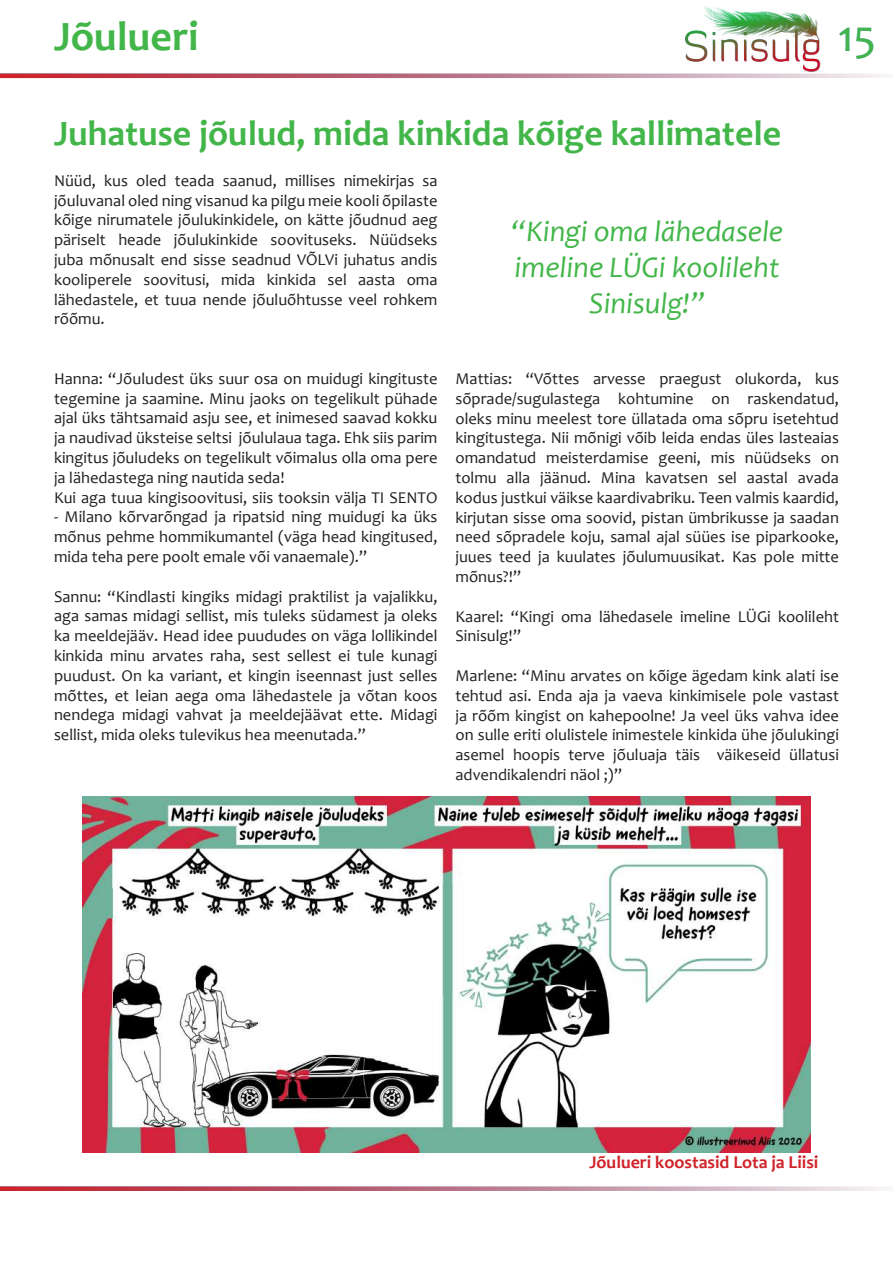
<style>
.page{position:relative;width:893px;height:1263px;background:#fff}
.page>*{position:absolute;margin:0;border:0;box-sizing:border-box;transform-origin:0 0}
.t1{font:45px "Candara";color:#42b649}
.t2{font:700 42px "Candara";color:#42b649}
.t3{font:700 36px "Candara";color:#42b649}
.t4{font:italic 30px/36px "Candara";color:#42b649;text-align:center}
.t5{font:700 18px "Candara";color:#d1232a}
.t6{font:16.5px/19.8px "Candara";color:#231f20;text-align:justify}
</style>
<div class="page">
<img style="left:685px;top:6px;width:136px;height:66px">
<img style="left:82px;top:796px;width:728px;height:356px">
<svg style="left:0;top:74px;width:885px;height:4px"></svg>
<svg style="left:0;top:1186px;width:885px;height:5px"></svg>
<h2 class="t2" style="left:54px;top:10px;width:146px">Jõulueri</h2>
<h1 class="t1" style="left:838px;top:8px;width:39px">15</h1>
<h3 class="t3" style="left:54px;top:111px;width:729px">Juhatuse jõulud, mida kinkida kõige kallimatele</h3>
<p class="t6" style="left:54px;top:170px;width:385px">Nüüd, kus oled teada saanud, millises nimekirjas sa jõuluvanal oled ning visanud ka pilgu meie kooli õpilaste kõige nirumatele jõulukinkidele, on kätte jõudnud aeg päriselt heade jõulukinkide soovituseks. Nüüdseks juba mõnusalt end sisse seadnud VÕLVi juhatus andis kooliperele soovitusi, mida kinkida sel aasta oma lähedastele, et tuua nende jõuluõhtusse veel rohkem rõõmu.</p>
<h3 class="t4" style="left:511px;top:213px;width:273px">“Kingi oma lähedasele imeline LÜGi koolileht<br>Sinisulg!”</h3>
<p class="t6" style="left:54px;top:368px;width:385px;text-align:left">Hanna: “Jõuludest üks suur osa on muidugi kingituste tegemine ja saamine. Minu jaoks on tegelikult pühade ajal üks tähtsamaid asju see, et inimesed saavad kokku ja naudivad üksteise seltsi jõululaua taga. Ehk siis parim kingitus jõuludeks on tegelikult võimalus olla oma pere ja lähedastega ning nautida seda!<br>Kui aga tuua kingisoovitusi, siis tooksin välja TI SENTO</p>
<p class="t6" style="left:54px;top:507px;width:385px">- Milano kõrvarõngad ja ripatsid ning muidugi ka üks mõnus pehme hommikumantel (väga head kingitused, mida teha pere poolt emale või vanaemale).”</p>
<p class="t6" style="left:54px;top:586px;width:385px">Sannu: “Kindlasti kingiks midagi praktilist ja vajalikku, aga samas midagi sellist, mis tuleks südamest ja oleks ka meeldejääv. Head idee puududes on väga lollikindel kinkida minu arvates raha, sest sellest ei tule kunagi puudust. On ka variant, et kingin iseennast just selles mõttes, et leian aega oma lähedastele ja võtan koos nendega midagi vahvat ja meeldejäävat ette. Midagi sellist, mida oleks tulevikus hea meenutada.”</p>
<p class="t6" style="left:455px;top:368px;width:385px">Mattias: “Võttes arvesse praegust olukorda, kus sõprade/sugulastega kohtumine on raskendatud, oleks minu meelest tore üllatada oma sõpru isetehtud kingitustega. Nii mõnigi võib leida endas üles lasteaias omandatud meisterdamise geeni, mis nüüdseks on tolmu alla jäänud. Mina kavatsen sel aastal avada kodus justkui väikse kaardivabriku. Teen valmis kaardid, kirjutan sisse oma soovid, pistan ümbrikusse ja saadan need sõpradele koju, samal ajal süües ise piparkooke, juues teed ja kuulates jõulumuusikat. Kas pole mitte mõnus?!”</p>
<p class="t6" style="left:455px;top:606px;width:385px">Kaarel: “Kingi oma lähedasele imeline LÜGi koolileht<br>Sinisulg!”</p>
<p class="t6" style="left:455px;top:665px;width:385px">Marlene: “Minu arvates on kõige ägedam kink alati ise tehtud asi. Enda aja ja vaeva kinkimisele pole vastast ja rõõm kingist on kahepoolne! Ja veel üks vahva idee on sulle eriti olulistele inimestele kinkida ühe jõulukingi asemel hoopis terve jõuluaja täis väikeseid üllatusi advendikalendri näol ;)”</p>
<p class="t5" style="left:589px;top:1151px;width:230px">Jõulueri koostasid Lota ja Liisi</p>
</div>
